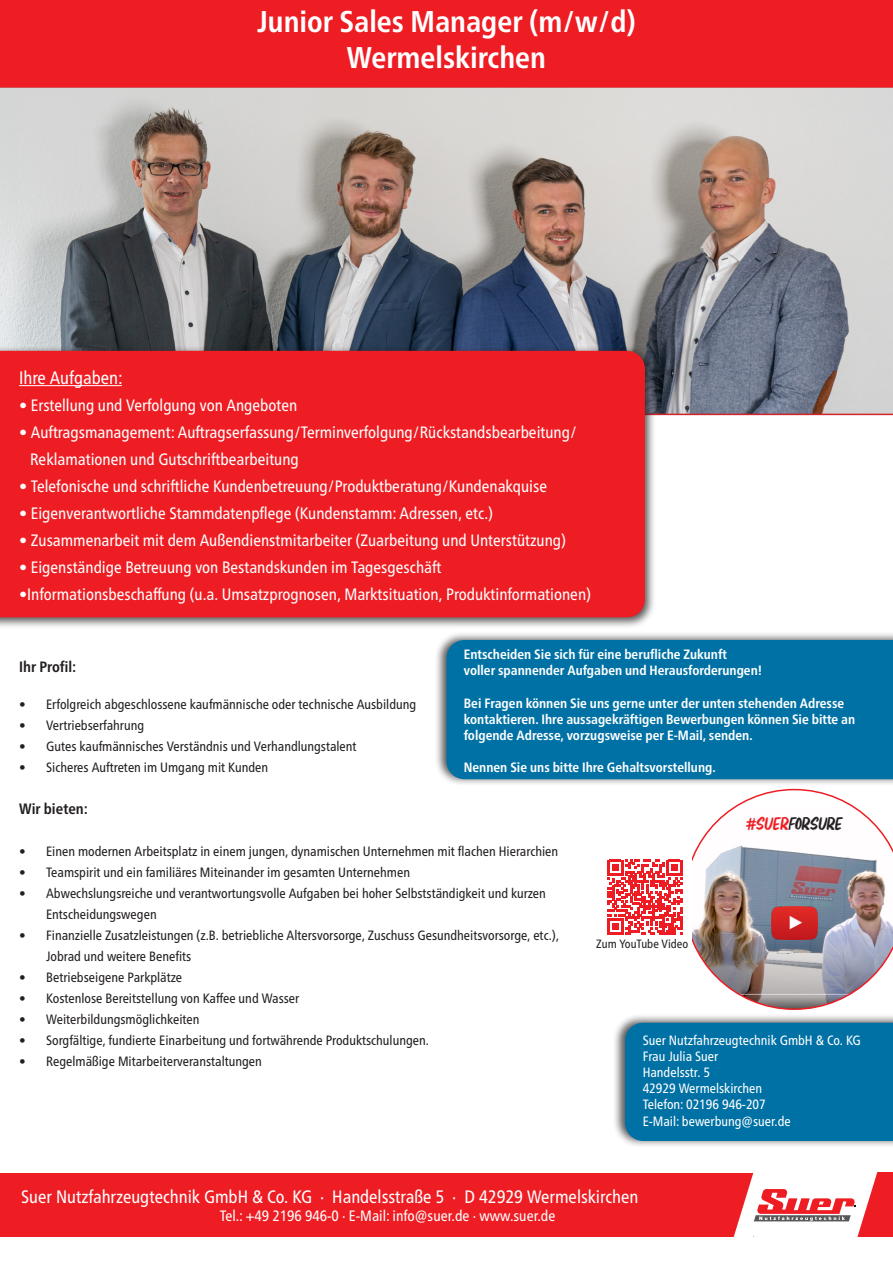
<style>
.page{position:relative;width:893px;height:1263px;background:#fff}
.page>*{position:absolute;margin:0;border:0;box-sizing:border-box;transform-origin:0 0}
.t1{font:700 condensed 30px/36px "Frutiger Neue LTW1 G";color:#fff;text-align:center}
.t2{font:condensed 18px "Frutiger Neue LTW1 G";color:#fff}
.t3{font:18px "Elbrush";color:#231f20}
.t4{font:condensed 16.5px/27px "Frutiger Neue LTW1 G";color:#fff}
.t5{font:condensed 15px "Frutiger Neue LTW1 G";color:#fff}
.t6{font:700 condensed 15px "Frutiger Neue LTW1 G";color:#231f20}
.t7{font:condensed 13.5px/21px "Frutiger Neue LTW1 G";color:#231f20}
.t8{font:700 condensed 13.5px "Frutiger Neue LTW1 G";color:#fff}
.t9{font:condensed 13.5px "Frutiger Neue LTW1 G";color:#fff}
.t10{font:condensed 12px "Frutiger Neue LTW1 G";color:#231f20}
.s1{color:#ee1d23}
</style>
<div class="page">
<svg style="left:0;top:86px;width:893px;height:329px;background:#a29ea0"></svg>
<div style="left:0;top:346px;width:656px;height:283px;background:#231f20;opacity:.75"></div>
<div style="left:0;top:351px;width:645px;height:266px;background:#ee1d23"></div>
<div style="left:855px;top:1172px;width:38px;height:64px;background:#ee1d23"></div>
<div style="left:0;top:1172px;width:754px;height:64px;background:#ee1d23"></div>
<svg style="left:733px;top:1172px;width:145px;height:65px"></svg>
<hr style="left:19px;top:385px;width:103px;height:1px;background:#fff">
<div style="left:434px;top:631px;width:459px;height:156px;background:#231f20;opacity:.75"></div>
<div style="left:446px;top:640px;width:447px;height:139px;background:#0071a5"></div>
<div style="left:613px;top:1013px;width:280px;height:135px;background:#231f20;opacity:.75"></div>
<div style="left:625px;top:1023px;width:268px;height:118px;background:#0071a5"></div>
<img style="left:692px;top:789px;width:201px;height:221px">
<svg style="left:607px;top:860px;width:75px;height:74px"></svg>
<img style="left:771px;top:906px;width:46px;height:33px">
<div style="left:0;top:0;width:893px;height:86px;background:#ee1d23"></div>
<p class="t1" style="left:257px;top:3px;width:380px">Junior Sales Manager (m/w/d)<br>Wermelskirchen</p>
<p class="t2" style="left:19px;top:367px;width:105px">Ihre Aufgaben:</p>
<p class="t4" style="left:19px;top:391px;width:280px">• Erstellung und Verfolgung von Angeboten</p>
<p class="t4" style="left:30px;top:418px;width:548px;text-indent:-11px">• Auftragsmanagement: Auftragserfassung/Terminverfolgung/Rückstandsbearbeitung/<br>Reklamationen und Gutschriftbearbeitung</p>
<p class="t4" style="left:19px;top:472px;width:529px">• Telefonische und schriftliche Kundenbetreuung/Produktberatung/Kundenakquise</p>
<p class="t4" style="left:19px;top:499px;width:475px">• Eigenverantwortliche Stammdatenpflege (Kundenstamm: Adressen, etc.)</p>
<p class="t4" style="left:19px;top:526px;width:548px">• Zusammenarbeit mit dem Außendienstmitarbeiter (Zuarbeitung und Unterstützung)</p>
<p class="t4" style="left:19px;top:553px;width:424px">• Eigenständige Betreuung von Bestandskunden im Tagesgeschäft</p>
<p class="t4" style="left:19px;top:580px;width:573px">•Informationsbeschaffung (u.a. Umsatzprognosen, Marktsituation, Produktinformationen)</p>
<p class="t8" style="left:464px;top:646px;width:265px">Entscheiden Sie sich für eine berufliche Zukunft</p>
<p class="t8" style="left:464px;top:662px;width:300px">voller spannender Aufgaben und Herausforderungen!</p>
<p class="t8" style="left:464px;top:695px;width:382px">Bei Fragen können Sie uns gerne unter der unten stehenden Adresse</p>
<p class="t8" style="left:464px;top:711px;width:393px">kontaktieren. Ihre aussagekräftigen Bewerbungen können Sie bitte an</p>
<p class="t8" style="left:464px;top:727px;width:290px">folgende Adresse, vorzugsweise per E-Mail, senden.</p>
<p class="t8" style="left:464px;top:760px;width:253px">Nennen Sie uns bitte Ihre Gehaltsvorstellung.</p>
<p class="t6" style="left:19px;top:658px;width:59px">Ihr Profil:</p>
<p class="t7" style="left:19px;top:694px;width:399px">• Erfolgreich abgeschlossene kaufmännische oder technische Ausbildung</p>
<p class="t7" style="left:19px;top:715px;width:127px">• Vertriebserfahrung</p>
<p class="t7" style="left:19px;top:736px;width:339px">• Gutes kaufmännisches Verständnis und Verhandlungstalent</p>
<p class="t7" style="left:19px;top:757px;width:251px">• Sicheres Auftreten im Umgang mit Kunden</p>
<p class="t6" style="left:19px;top:800px;width:70px">Wir bieten:</p>
<p class="t7" style="left:19px;top:841px;width:541px">• Einen modernen Arbeitsplatz in einem jungen, dynamischen Unternehmen mit flachen Hierarchien</p>
<p class="t7" style="left:19px;top:862px;width:392px">• Teamspirit und ein familiäres Miteinander im gesamten Unternehmen</p>
<p class="t7" style="left:46px;top:883px;width:501px;text-indent:-27px">• Abwechslungsreiche und verantwortungsvolle Aufgaben bei hoher Selbstständigkeit und kurzen<br>Entscheidungswegen</p>
<p class="t7" style="left:46px;top:925px;width:514px;text-indent:-27px">• Finanzielle Zusatzleistungen (z.B. betriebliche Altersvorsorge, Zuschuss Gesundheitsvorsorge, etc.),<br>Jobrad und weitere Benefits</p>
<p class="t7" style="left:19px;top:967px;width:165px">• Betriebseigene Parkplätze</p>
<p class="t7" style="left:19px;top:988px;width:282px">• Kostenlose Bereitstellung von Kaffee und Wasser</p>
<p class="t7" style="left:19px;top:1009px;width:182px">• Weiterbildungsmöglichkeiten</p>
<p class="t7" style="left:19px;top:1030px;width:411px">• Sorgfältige, fundierte Einarbeitung und fortwährende Produktschulungen.</p>
<p class="t7" style="left:19px;top:1051px;width:244px">• Regelmäßige Mitarbeiterveranstaltungen</p>
<p class="t3" style="left:746px;top:814px;width:99px"><span class="s1">#SUER</span>FORSURE</p>
<p class="t10" style="left:596px;top:937px;width:94px">Zum YouTube Video</p>
<p class="t9" style="left:643px;top:1032px;width:220px">Suer Nutzfahrzeugtechnik GmbH &amp; Co. KG</p>
<p class="t9" style="left:643px;top:1048px;width:77px">Frau Julia Suer</p>
<p class="t9" style="left:643px;top:1064px;width:69px">Handelsstr. 5</p>
<p class="t9" style="left:643px;top:1080px;width:121px">42929 Wermelskirchen</p>
<p class="t9" style="left:643px;top:1097px;width:125px">Telefon: 02196 946-207</p>
<p class="t9" style="left:643px;top:1113px;width:150px">E-Mail: bewerbung@suer.de</p>
<p class="t2" style="left:21px;top:1186px;width:619px">Suer Nutzfahrzeugtechnik GmbH &amp; Co. KG · Handelsstraße 5 · D 42929 Wermelskirchen</p>
<p class="t5" style="left:220px;top:1206px;width:337px">Tel.: +49 2196 946-0 · E-Mail: info@suer.de · www.suer.de</p>
</div>
